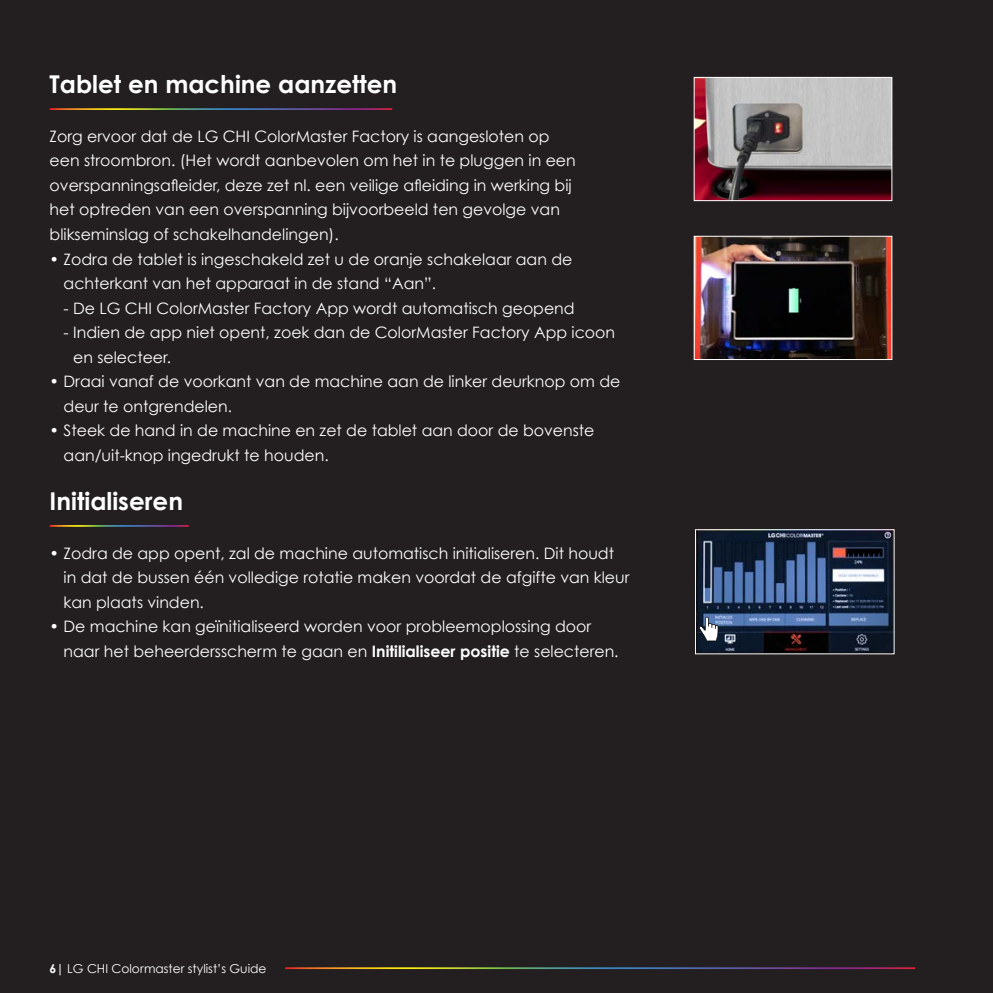
<style>
.page{position:relative;width:993px;height:993px;background:#fff}
.page>*{position:absolute;margin:0;border:0;box-sizing:border-box;transform-origin:0 0}
.t1{font:700 24.5px "Century Gothic";color:#fff}
.t2{font:15.75px/24.5px "Century Gothic";color:#fff}
.t3{font:12.25px "Century Gothic";color:#fff}
.s1{font-weight:700}
</style>
<div class="page">
<div style="left:0;top:0;width:992px;height:992px;background:#231f20"></div>
<hr style="left:285px;top:966px;width:629px;height:2px;background:#fff">
<hr style="left:50px;top:108px;width:342px;height:2px;background:#fff">
<hr style="left:50px;top:525px;width:139px;height:1px;background:#fff">
<img style="left:695px;top:238px;width:195px;height:120px">
<div style="left:693px;top:236px;width:199px;height:124px;border:1px solid #fff"></div>
<img style="left:695px;top:79px;width:195px;height:120px">
<div style="left:693px;top:77px;width:199px;height:124px;border:1px solid #fff"></div>
<img style="left:696px;top:531px;width:196px;height:121px">
<div style="left:694px;top:529px;width:200px;height:125px;border:1px solid #fff"></div>
<svg style="left:698px;top:616px;width:20px;height:25px"></svg>
<p class="t1" style="left:50px;top:68px;width:349px">Tablet en machine aanzetten</p>
<p class="t2" style="left:50px;top:124px;width:527px">Zorg ervoor dat de LG CHI ColorMaster Factory is aangesloten op een stroombron. (Het wordt aanbevolen om het in te pluggen in een overspanningsafleider, deze zet nl. een veilige afleiding in werking bij het optreden van een overspanning bijvoorbeeld ten gevolge van blikseminslag of schakelhandelingen).</p>
<p class="t2" style="left:64px;top:246px;width:510px;text-indent:-14px">• Zodra de tablet is ingeschakeld zet u de oranje schakelaar aan de achterkant van het apparaat in de stand “Aan”.</p>
<p class="t2" style="left:64px;top:295px;width:512px">- De LG CHI ColorMaster Factory App wordt automatisch geopend</p>
<p class="t2" style="left:73px;top:320px;width:543px;text-indent:-10px">- Indien de app niet opent, zoek dan de ColorMaster Factory App icoon en selecteer.</p>
<p class="t2" style="left:64px;top:369px;width:558px;text-indent:-14px">• Draai vanaf de voorkant van de machine aan de linker deurknop om de deur te ontgrendelen.</p>
<p class="t2" style="left:64px;top:418px;width:532px;text-indent:-14px">• Steek de hand in de machine en zet de tablet aan door de bovenste aan/uit-knop ingedrukt te houden.</p>
<p class="t1" style="left:50px;top:485px;width:135px">Initialiseren</p>
<p class="t2" style="left:64px;top:540px;width:567px;text-indent:-14px">• Zodra de app opent, zal de machine automatisch initialiseren. Dit houdt in dat de bussen één volledige rotatie maken voordat de afgifte van kleur kan plaats vinden.</p>
<p class="t2" style="left:64px;top:614px;width:556px;text-indent:-14px">• De machine kan geïnitialiseerd worden voor probleemoplossing door naar het beheerdersscherm te gaan en <span class="s1">Initilialiseer positie</span> te selecteren.</p>
<p class="t3" style="left:50px;top:960px;width:218px"><span class="s1">6|</span> LG CHI Colormaster stylist’s Guide</p>
</div>
